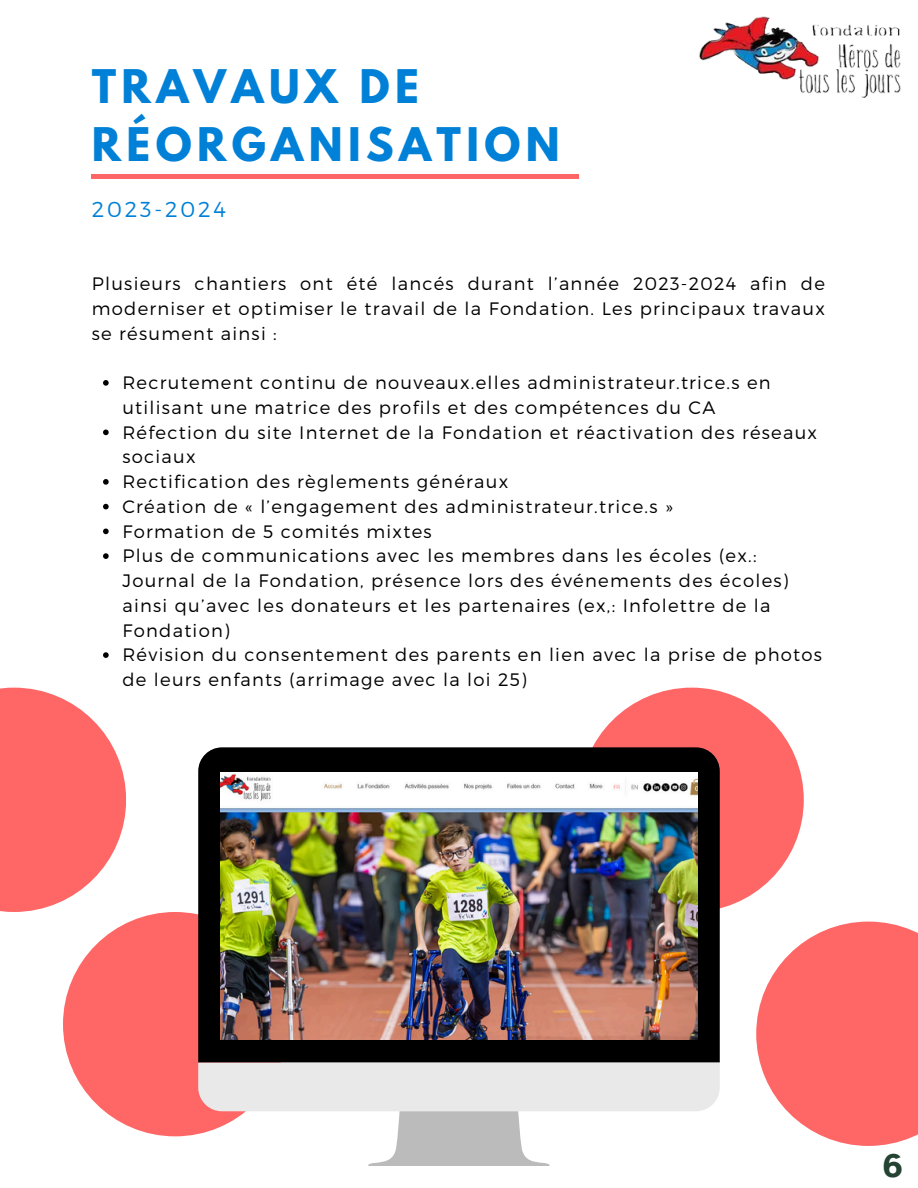
<style>
.page{position:relative;width:918px;height:1188px;background:#fff}
.page>*{position:absolute;margin:0;border:0;box-sizing:border-box;transform-origin:0 0}
.t1{font:700 41.1px/57.3px "League Spartan";letter-spacing:.13em;color:#0080d6}
.t2{font:700 33.9px "Atkinson Hyperlegible";color:#244333}
.t3{font:300 21.6px "Montserrat";letter-spacing:.13em;color:#0080d6}
.t4{font:300 18px/24.8px "Montserrat";letter-spacing:.07em;color:#000}
</style>
<div class="page">
<img style="left:699px;top:16px;width:202px;height:82px">
<div style="left:92px;top:174px;width:487px;height:5px;background:#ff6767"></div>
<div style="left:63px;top:912px;width:224px;height:224px;background:#ff6767;border-radius:50%"></div>
<div style="left:579px;top:688px;width:225px;height:224px;background:#ff6767;border-radius:50%"></div>
<svg style="left:198px;top:747px;width:522px;height:316px;background:#090707"></svg>
<svg style="left:198px;top:1063px;width:522px;height:103px"></svg>
<img style="left:220px;top:772px;width:477px;height:268px">
<svg style="left:103px;top:380px;width:6px;height:6px"></svg>
<svg style="left:103px;top:430px;width:6px;height:5px"></svg>
<svg style="left:103px;top:479px;width:6px;height:6px"></svg>
<svg style="left:103px;top:504px;width:6px;height:5px"></svg>
<svg style="left:103px;top:529px;width:6px;height:5px"></svg>
<svg style="left:103px;top:553px;width:6px;height:6px"></svg>
<svg style="left:103px;top:652px;width:6px;height:6px"></svg>
<svg style="left:0;top:688px;width:126px;height:224px;fill:#ff6767"></svg>
<svg style="left:756px;top:922px;width:162px;height:224px"></svg>
<p class="t1" style="left:92px;top:63px;width:469px">TRAVAUX DE<br>RÉORGANISATION</p>
<p class="t3" style="left:92px;top:195px;width:136px">2023-2024</p>
<p class="t4" style="left:92px;top:270px;width:735px;text-align:justify">Plusieurs chantiers ont été lancés durant l’année 2023-2024 afin de moderniser et optimiser le travail de la Fondation. Les principaux travaux se résument ainsi :</p>
<h2 class="t4" style="left:122px;top:369px;width:650px">Recrutement continu de nouveaux.elles administrateur.trice.s en utilisant une matrice des profils et des compétences du CA</h2>
<p class="t4" style="left:122px;top:419px;width:696px">Réfection du site Internet de la Fondation et réactivation des réseaux sociaux</p>
<p class="t4" style="left:122px;top:468px;width:387px">Rectification des règlements généraux</p>
<p class="t4" style="left:122px;top:493px;width:552px">Création de « l’engagement des administrateur.trice.s »</p>
<p class="t4" style="left:122px;top:518px;width:311px">Formation de 5 comités mixtes</p>
<p class="t4" style="left:122px;top:543px;width:668px">Plus de communications avec les membres dans les écoles (ex.:<br>Journal de la Fondation, présence lors des événements des écoles) ainsi qu’avec les donateurs et les partenaires (ex,: Infolettre de la Fondation)</p>
<p class="t4" style="left:122px;top:642px;width:701px">Révision du consentement des parents en lien avec la prise de photos de leurs enfants (arrimage avec la loi 25)</p>
<p class="t2" style="left:882px;top:1145px;width:23px">6</p>
</div>
